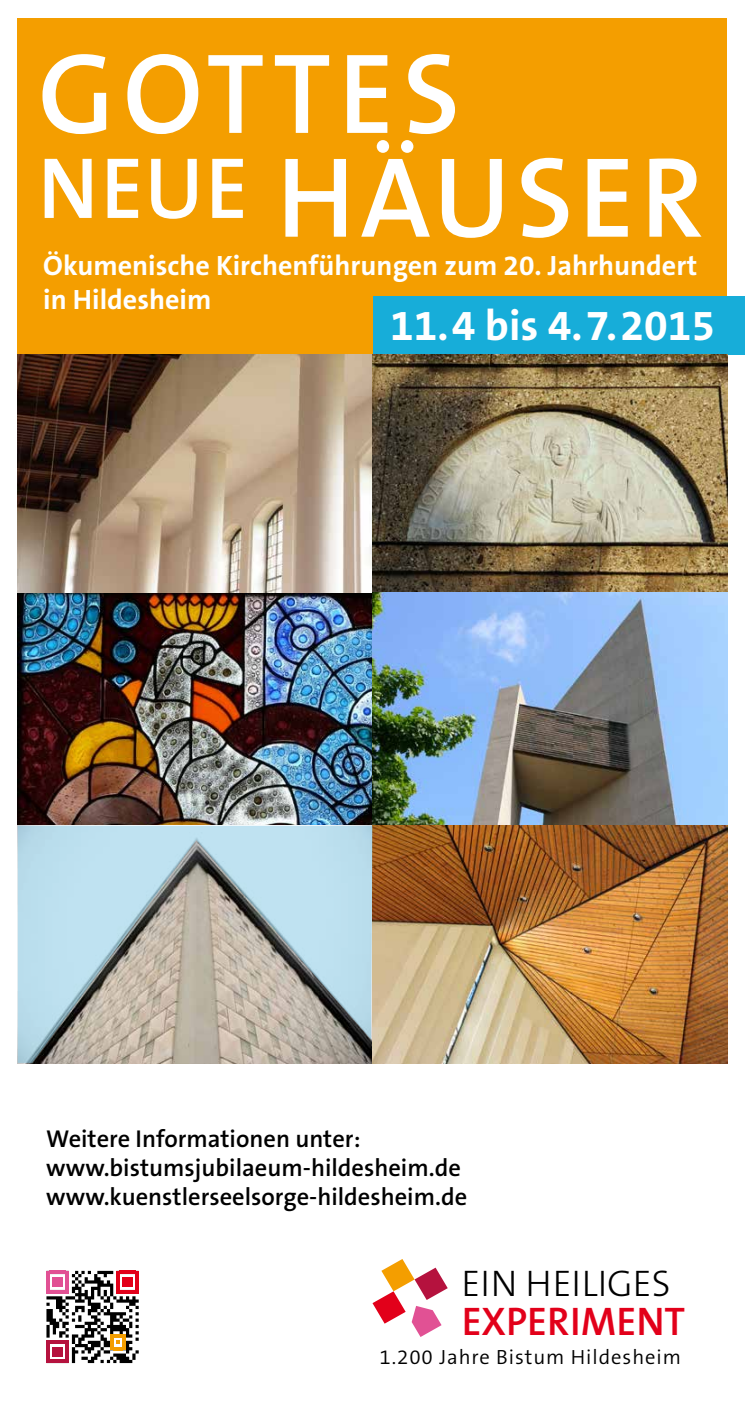
<style>
.page{position:relative;width:745px;height:1418px;background:#fff}
.page>*{position:absolute;margin:0;border:0;box-sizing:border-box;transform-origin:0 0}
.t1{font:600 115.12px/103.8px "The Sans B6";color:#fff}
.t2{font:700 43px "The Sans B7";color:#fff}
.t3{font:600 40.12px "The Sans B6";color:#e2001a}
.t4{font:300 37.25px "The Sans B3";color:#000}
.t5{font:700 28.12px/34.1px "The Sans B7";color:#fff}
.t6{font:600 24.5px/29.4px "The Sans B6";color:#000}
.t7{font:300 20.62px "The Sans B4";letter-spacing:.045em;color:#000}
</style>
<div class="page">
<div style="left:18px;top:18px;width:708px;height:336px;background:#f49e00"></div>
<div style="left:373px;top:296px;width:371px;height:58px;background:#17add9"></div>
<svg style="left:372px;top:1259px;width:75px;height:77px"></svg>
<svg style="left:46px;top:1270px;width:93px;height:92px"></svg>
<hr style="left:136px;top:1270px;width:3px;height:23px;background:#e2001a">
<img style="left:17px;top:593px;width:355px;height:232px">
<img style="left:17px;top:354px;width:355px;height:239px">
<img style="left:372px;top:354px;width:354px;height:709px">
<svg style="left:18px;top:825px;width:354px;height:237px;background:#b3c1c3"></svg>
<h1 class="t1" style="left:38px;top:46px;width:667px">gottes<br><sup>neue</sup> häuseR</h1>
<p class="t5" style="left:43px;top:249px;width:655px">Ökumenische Kirchenführungen zum 20. Jahrhundert in Hildesheim</p>
<h2 class="t2" style="left:390px;top:302px;width:326px">11.4 bis 4.7.2015</h2>
<p class="t6" style="left:46px;top:1124px;width:422px">Weitere Informationen unter: www.bistumsjubilaeum-hildesheim.de www.kuenstlerseelsorge-hildesheim.de</p>
<h3 class="t4" style="left:461px;top:1263px;width:210px">EIN HEILIGES</h3>
<h3 class="t3" style="left:461px;top:1299px;width:225px">Experiment</h3>
<p class="t7" style="left:379px;top:1346px;width:303px">1.200 Jahre Bistum Hildesheim</p>
</div>
